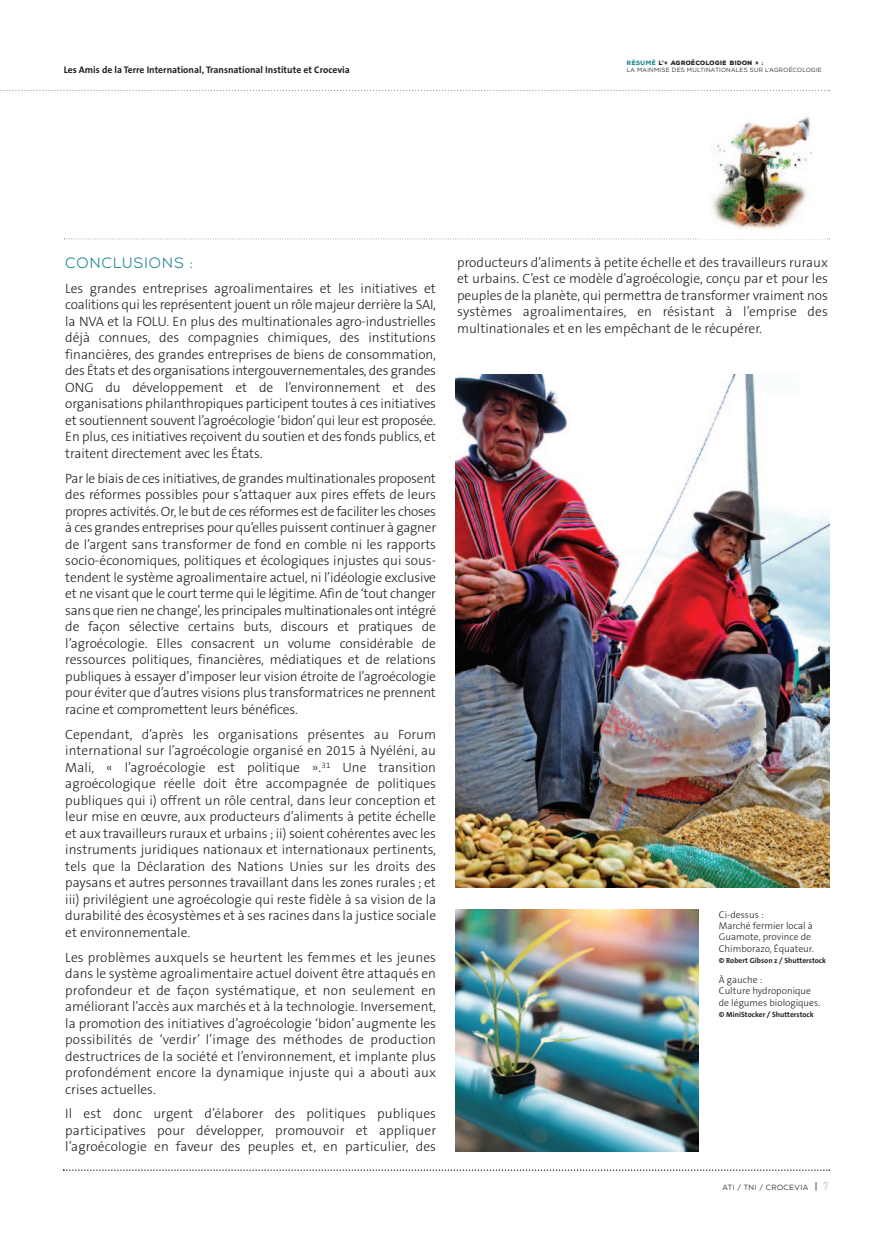
<style>
.page{position:relative;width:872px;height:1234px;background:#fff}
.page>*{position:absolute;margin:0;border:0;box-sizing:border-box;transform-origin:0 0}
.t1{font:15px "Nexa Rust Sans";letter-spacing:.05em;color:#2a8c92}
.t2{font:300 13.5px/16.5px "The Sans B3";color:#231f20;text-align:justify}
.t3{font:300 9.75px/11.2px "The Sans B3";color:#231f20}
.t4{font:700 9.6px "The Sans B7";color:#231f20}
.t5{font:700 7.5px "The Sans B7";color:#231f20}
.t6{font:7.5px "Nexa Rust Sans";letter-spacing:.05em;color:#231f20}
.t7{font:6px/6.8px "Nexa Rust Sans";letter-spacing:.05em;color:#231f20}
.s1{font-family:"Nexa Rust Sans Black 01";color:#2a8c92}
.s2{font-family:"Nexa Rust Sans Black 01"}
.s3{font-size:10.5px}
.s4{font-family:"DIN";font-weight:300;font-size:10.5px;color:#7db3b8}
</style>
<div class="page">
<svg style="left:0;top:90px;width:830px;height:1px"></svg>
<svg style="left:64px;top:238px;width:766px;height:1px"></svg>
<svg style="left:63px;top:1169px;width:767px;height:1px"></svg>
<img style="left:712px;top:117px;width:100px;height:112px">
<img style="left:455px;top:375px;width:374px;height:512px">
<img style="left:455px;top:909px;width:244px;height:242px">
<p class="t4" style="left:64px;top:66px;width:287px">Les Amis de la Terre International, Transnational Institute et Crocevia</p>
<p class="t7" style="left:627px;top:60px;width:196px"><span class="s1">RÉSUMÉ</span> <span class="s2">L’« AGROÉCOLOGIE BIDON » :<br></span>LA MAINMISE DES MULTINATIONALES SUR L’AGROÉCOLOGIE</p>
<p class="t1" style="left:65px;top:254px;width:129px">CONCLUSIONS :</p>
<p class="t2" style="left:65px;top:281px;width:372px">Les grandes entreprises agroalimentaires et les initiatives et coalitions qui les représentent jouent un rôle majeur derrière la SAI, la NVA et la FOLU. En plus des multinationales agro-industrielles déjà connues, des compagnies chimiques, des institutions financières, des grandes entreprises de biens de consommation, des États et des organisations intergouvernementales, des grandes ONG du développement et de l’environnement et des organisations philanthropiques participent toutes à ces initiatives et soutiennent souvent l’agroécologie ‘bidon’ qui leur est proposée.<br>En plus, ces initiatives reçoivent du soutien et des fonds publics, et traitent directement avec les États.</p>
<p class="t2" style="left:65px;top:471px;width:372px">Par le biais de ces initiatives, de grandes multinationales proposent des réformes possibles pour s’attaquer aux pires effets de leurs propres activités. Or, le but de ces réformes est de faciliter les choses à ces grandes entreprises pour qu’elles puissent continuer à gagner de l’argent sans transformer de fond en comble ni les rapports socio-économiques, politiques et écologiques injustes qui sous&shy;tendent le système agroalimentaire actuel, ni l’idéologie exclusive et ne visant que le court terme qui le légitime. Afin de ‘tout changer sans que rien ne change’, les principales multinationales ont intégré de façon sélective certains buts, discours et pratiques de l’agroécologie. Elles consacrent un volume considérable de ressources politiques, financières, médiatiques et de relations publiques à essayer d’imposer leur vision étroite de l’agroécologie pour éviter que d’autres visions plus transformatrices ne prennent racine et compromettent leurs bénéfices.</p>
<p class="t2" style="left:65px;top:727px;width:372px">Cependant, d’après les organisations présentes au Forum international sur l’agroécologie organisé en 2015 à Nyéléni, au Mali, « l’agroécologie est politique ».<sup>31</sup> Une transition agroécologique réelle doit être accompagnée de politiques publiques qui i) offrent un rôle central, dans leur conception et leur mise en œuvre, aux producteurs d’aliments à petite échelle et aux travailleurs ruraux et urbains ; ii) soient cohérentes avec les instruments juridiques nationaux et internationaux pertinents, tels que la Déclaration des Nations Unies sur les droits des paysans et autres personnes travaillant dans les zones rurales ; et iii) privilégient une agroécologie qui reste fidèle à sa vision de la durabilité des écosystèmes et à ses racines dans la justice sociale et environnementale.</p>
<p class="t2" style="left:65px;top:949px;width:372px">Les problèmes auxquels se heurtent les femmes et les jeunes dans le système agroalimentaire actuel doivent être attaqués en profondeur et de façon systématique, et non seulement en améliorant l’accès aux marchés et à la technologie. Inversement, la promotion des initiatives d’agroécologie ‘bidon’ augmente les possibilités de ‘verdir’ l’image des méthodes de production destructrices de la société et l’environnement, et implante plus profondément encore la dynamique injuste qui a abouti aux crises actuelles.</p>
<p class="t2" style="left:65px;top:1106px;width:372px">Il est donc urgent d’élaborer des politiques publiques participatives pour développer, promouvoir et appliquer l’agroécologie en faveur des peuples et, en particulier, des</p>
<p class="t2" style="left:457px;top:255px;width:372px">producteurs d’aliments à petite échelle et des travailleurs ruraux et urbains. C’est ce modèle d’agroécologie, conçu par et pour les peuples de la planète, qui permettra de transformer vraiment nos systèmes agroalimentaires, en résistant à l’emprise des multinationales et en les empêchant de le récupérer.</p>
<p class="t3" style="left:719px;top:909px;width:96px">Ci-dessus :<br>Marché fermier local à<br>Guamote, province de<br>Chimborazo, Équateur.</p>
<p class="t5" style="left:719px;top:957px;width:109px">© Robert Gibson z / Shutterstock</p>
<p class="t3" style="left:719px;top:975px;width:103px">À gauche :<br>Culture hydroponique de légumes biologiques.</p>
<p class="t5" style="left:719px;top:1011px;width:96px">© MiniStocker / Shutterstock</p>
<p class="t6" style="left:722px;top:1183px;width:107px">ATI / TNI / CROCEVIA <span class="s3">|</span> <span class="s4">7</span></p>
</div>
